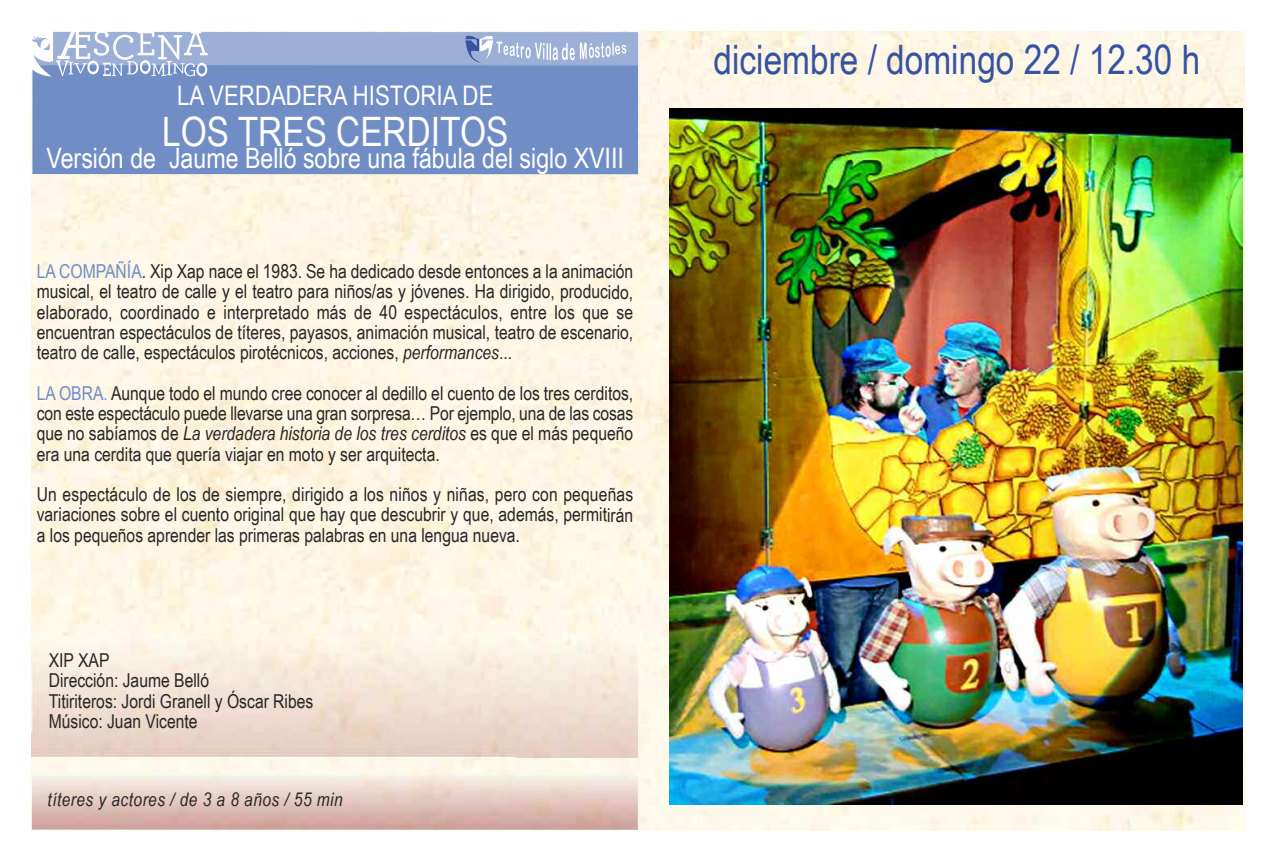
<style>
.page{position:relative;width:1276px;height:862px;background:#fff}
.page>*{position:absolute;margin:0;border:0;box-sizing:border-box;transform-origin:0 0}
.t1{font:40.5px "Arial Narrow";color:#3653a1}
.t2{font:40.5px "Arial Narrow";color:#fff}
.t3{font:28.12px "Arial Narrow";color:#fff}
.t4{font:27px "Arial Narrow";color:#fff}
.t5{font:19.12px/20.2px "Arial Narrow";color:#272627;text-align:justify}
.t6{font:italic 18.68px "Arial Narrow";letter-spacing:.025em;color:#272627}
.s1{color:#708dc6}
.s2{font-style:italic}
</style>
<div class="page">
<img style="left:32px;top:32px;width:1212px;height:797px">
<div style="left:32px;top:32px;width:606px;height:142px;background:#708dc6"></div>
<img style="left:32px;top:636px;width:606px;height:120px">
<img style="left:32px;top:771px;width:606px;height:58px">
<img style="left:638px;top:32px;width:1px;height:33px">
<img style="left:669px;top:108px;width:573px;height:695px">
<svg style="left:31px;top:31px;width:607px;height:45px"></svg>
<h3 class="t4" style="left:177px;top:80px;width:318px">LA VERDADERA HISTORIA DE</h3>
<h1 class="t2" style="left:162px;top:108px;width:347px">LOS TRES CERDITOS</h1>
<h2 class="t3" style="left:47px;top:142px;width:579px">Versión de Jaume Belló sobre una fábula del siglo XVIII</h2>
<p class="t5" style="left:37px;top:261px;width:598px"><span class="s1">LA COMPAÑÍA</span>. Xip Xap nace el 1983. Se ha dedicado desde entonces a la animación musical, el teatro de calle y el teatro para niños/as y jóvenes. Ha dirigido, producido, elaborado, coordinado e interpretado más de 40 espectáculos, entre los que se encuentran espectáculos de títeres, payasos, animación musical, teatro de escenario, teatro de calle, espectáculos pirotécnicos, acciones, <span class="s2">performances</span>...</p>
<p class="t5" style="left:37px;top:382px;width:598px"><span class="s1">LA OBRA.</span> Aunque todo el mundo cree conocer al dedillo el cuento de los tres cerditos, con este espectáculo puede llevarse una gran sorpresa… Por ejemplo, una de las cosas que no sabíamos de <span class="s2">La verdadera historia de los tres cerditos</span> es que el más pequeño era una cerdita que quería viajar en moto y ser arquitecta.</p>
<p class="t5" style="left:37px;top:484px;width:598px">Un espectáculo de los de siempre, dirigido a los niños y niñas, pero con pequeñas variaciones sobre el cuento original que hay que descubrir y que, además, permitirán a los pequeños aprender las primeras palabras en una lengua nueva.</p>
<p class="t5" style="left:49px;top:649px;width:266px;text-align:left">XIP XAP<br>Dirección: Jaume Belló<br>Titiriteros: Jordi Granell y Óscar Ribes<br>Músico: Juan Vicente</p>
<p class="t6" style="left:48px;top:787px;width:297px">títeres y actores / de 3 a 8 años / 55 min</p>
<h1 class="t1" style="left:713px;top:36px;width:488px">diciembre / domingo 22 / 12.30 h</h1>
</div>
